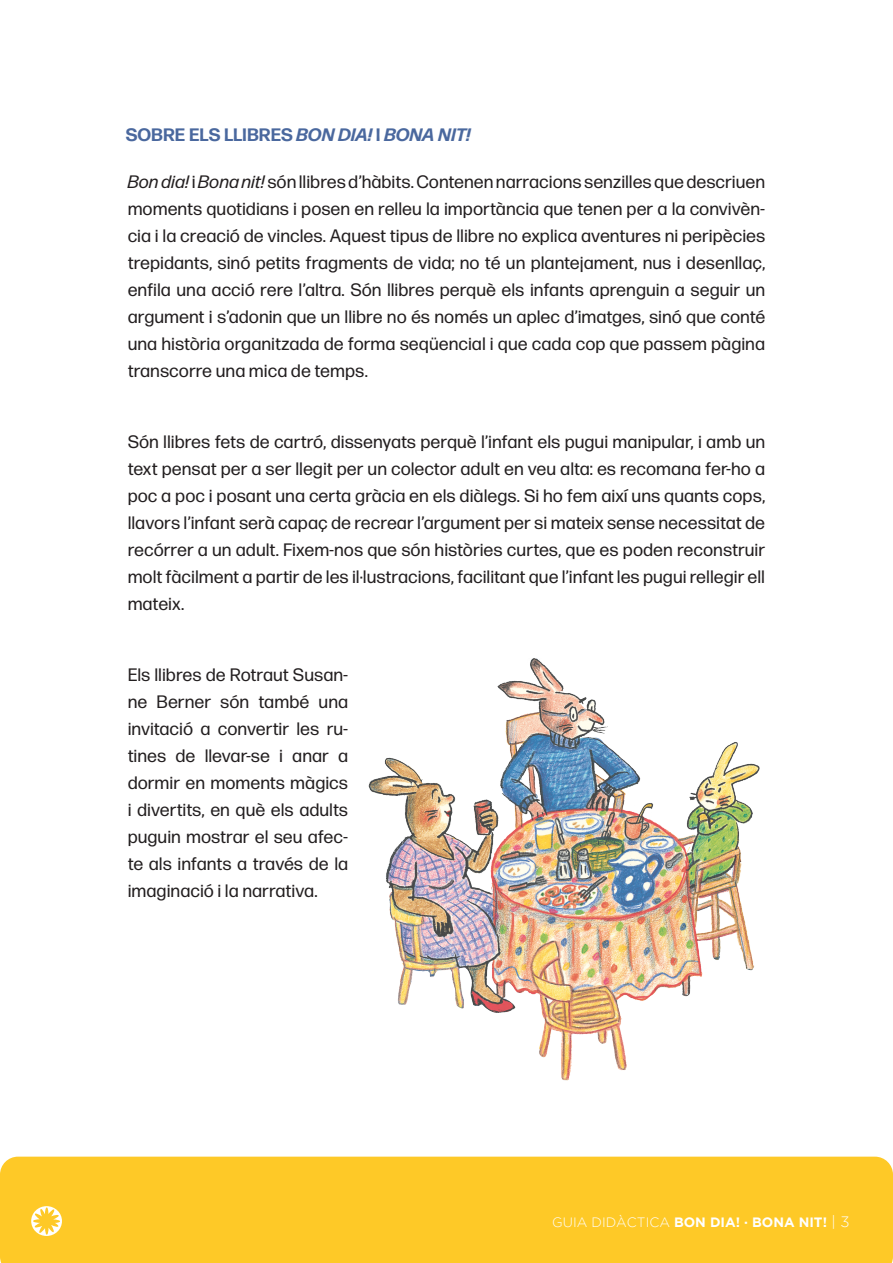
<style>
.page{position:relative;width:893px;height:1263px;background:#fff}
.page>*{position:absolute;margin:0;border:0;box-sizing:border-box;transform-origin:0 0}
.textbase{font:18px/27px "Forma DJR Micro";color:#231f20;text-align:justify}
.Subtítol{font:700 18px "Forma DJR Micro";letter-spacing:.005em;color:#4a689e}
.t1{font:700 13.5px "Gotham";color:#fff}
.s1{font-style:italic}
.s2{font-weight:300}
.s3{font-weight:300;font-size:15px}
</style>
<div class="page">
<div style="left:0;top:1156px;width:893px;height:107px;background:#fec927"></div>
<svg style="left:31px;top:1206px;width:31px;height:30px"></svg>
<img style="left:368px;top:658px;width:392px;height:423px">
<p class="Subtítol" style="left:126px;top:123px;width:347px">SOBRE ELS LLIBRES <span class="s1">BON DIA!</span> I <span class="s1">BONA NIT!</span></p>
<p class="textbase" style="left:128px;top:168px;width:639px"><span class="s1">Bon dia!</span> i <span class="s1">Bona nit!</span> són llibres d’hàbits. Contenen narracions senzilles que descriuen moments quotidians i posen en relleu la importància que tenen per a la convivèn&shy;cia i la creació de vincles. Aquest tipus de llibre no explica aventures ni peripècies trepidants, sinó petits fragments de vida; no té un plantejament, nus i desenllaç, enfila una acció rere l’altra. Són llibres perquè els infants aprenguin a seguir un argument i s’adonin que un llibre no és només un aplec d’imatges, sinó que conté una història organitzada de forma seqüencial i que cada cop que passem pàgina transcorre una mica de temps.</p>
<p class="textbase" style="left:128px;top:428px;width:639px">Són llibres fets de cartró, dissenyats perquè l’infant els pugui manipular, i amb un text pensat per a ser llegit per un colector adult en veu alta: es recomana fer-ho a poc a poc i posant una certa gràcia en els diàlegs. Si ho fem així uns quants cops, llavors l’infant serà capaç de recrear l’argument per si mateix sense necessitat de recórrer a un adult. Fixem-nos que són històries curtes, que es poden reconstruir molt fàcilment a partir de les il·lustracions, facilitant que l’infant les pugui rellegir ell mateix.</p>
<p class="textbase" style="left:128px;top:661px;width:222px">Els llibres de Rotraut Susan&shy;ne Berner són també una invitació a convertir les ru&shy;tines de llevar-se i anar a dormir en moments màgics i divertits, en què els adults puguin mostrar el seu afec&shy;te als infants a través de la imaginació i la narrativa.</p>
<p class="t1" style="left:552px;top:1214px;width:299px"><span class="s2">GUIA DIDÀCTICA</span> BON DIA! · BONA NIT! <span class="s3">| 3</span></p>
</div>
